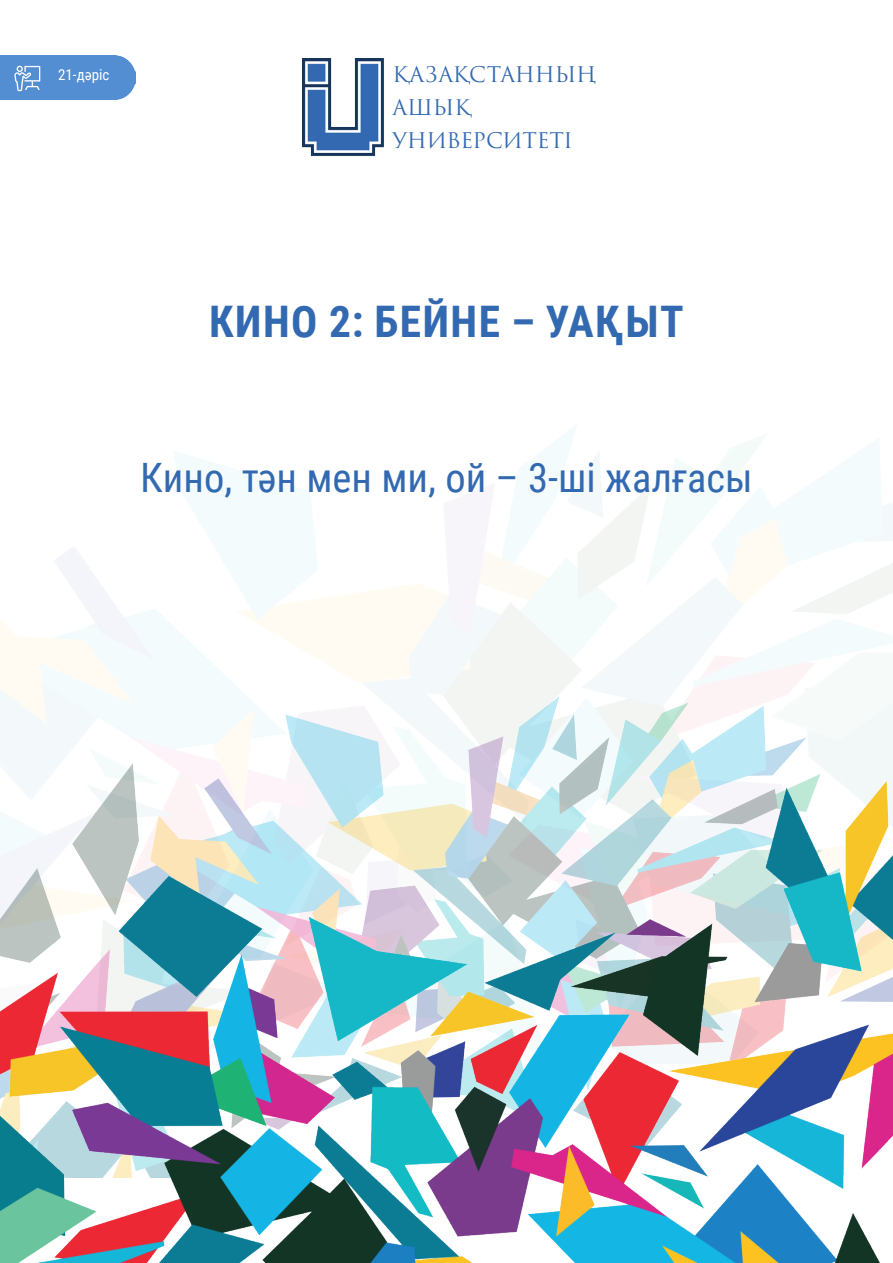
<style>
.page{position:relative;width:893px;height:1263px;background:#fff}
.page>*{position:absolute;margin:0;border:0;box-sizing:border-box;transform-origin:0 0}
.t1{font:700 43.5px "Roboto Condensed";letter-spacing:.035em;color:#3269b1}
.t2{font:40.5px "Roboto Condensed";color:#3269b1}
.t3{font:21px "Trajan Pro 3";letter-spacing:-.01em;color:#3269b1}
.t4{font:15px "Roboto Condensed";color:#fff}
</style>
<div class="page">
<img style="left:0;top:425px;width:893px;height:638px">
<img style="left:302px;top:58px;width:82px;height:98px">
<img style="left:0;top:696px;width:892px;height:33px">
<img style="left:0;top:729px;width:892px;height:534px">
<div style="left:0;top:55px;width:136px;height:45px;background:#538dd2"></div>
<svg style="left:14px;top:66px;width:26px;height:25px"></svg>
<p class="t4" style="left:58px;top:64px;width:53px">21-дәріс</p>
<p class="t3" style="left:393px;top:60px;width:205px">ҚАЗАҚСТАННЫҢ</p>
<p class="t3" style="left:393px;top:93px;width:80px">АШЫҚ</p>
<p class="t3" style="left:393px;top:126px;width:182px">УНИВЕРСИТЕТІ</p>
<p class="t1" style="left:209px;top:291px;width:476px">КИНО 2: БЕЙНЕ – УАҚЫТ</p>
<p class="t2" style="left:140px;top:449px;width:614px">Кино, тән мен ми, ой – 3-ші жалғасы</p>
</div>
